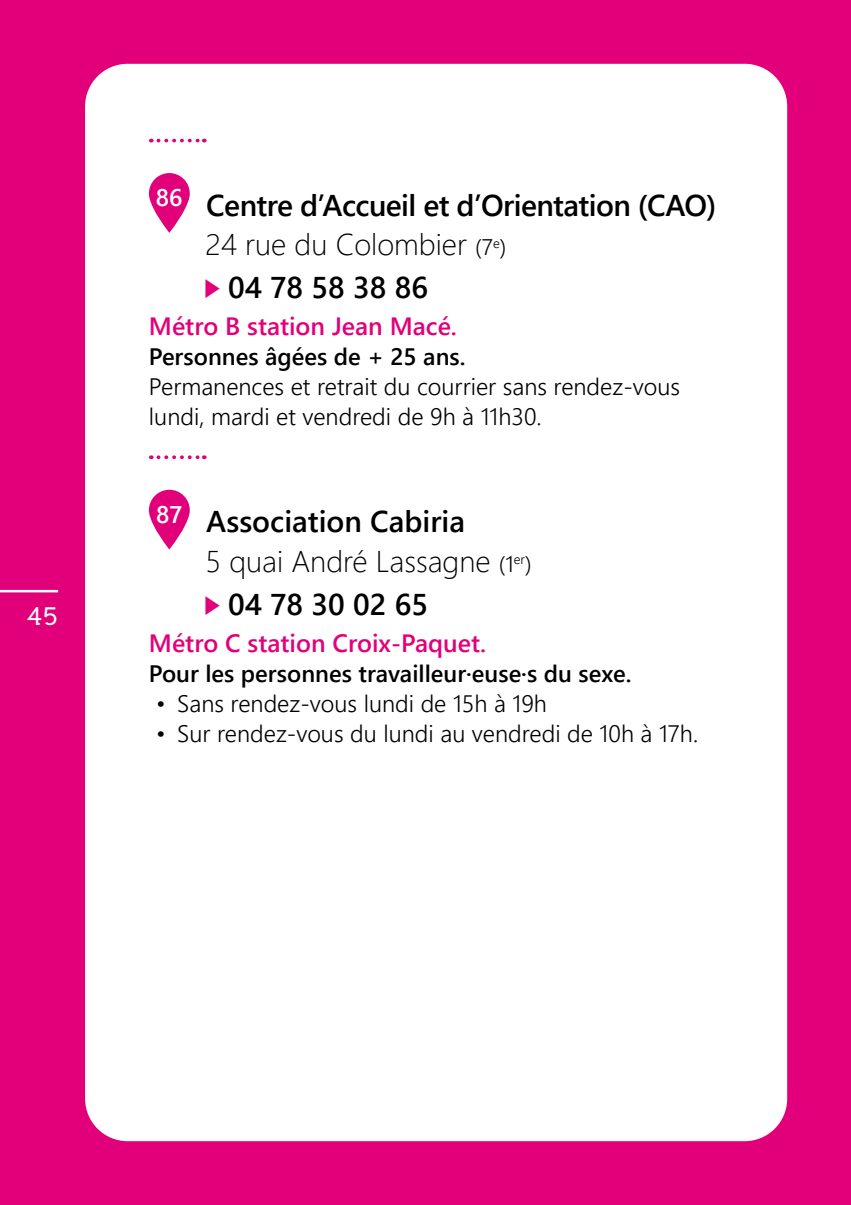
<style>
.page{position:relative;width:851px;height:1205px;background:#fff}
.page>*{position:absolute;margin:0;border:0;box-sizing:border-box;transform-origin:0 0}
.t1{font:30px "Webly Sleek UI Light";color:#000}
.t2{font:30px "Webly Sleek UI Semibold";color:#000}
.t3{font:30px "Webly Sleek UI Semibold";letter-spacing:-.02em;color:#000}
.t4{font:27.5px "Nilland Small Caps Bold";color:#fff}
.t5{font:25px "Webly Sleek UI Semibold";color:#e2007a}
.t6{font:23.75px/30px "Webly Sleek UI Semilight";color:#000}
.t7{font:23.75px "Webly Sleek UI Semibold";color:#000}
.s1{font-family:"Webly Sleek UI Semilight";font-size:22.5px}
</style>
<div class="page">
<div style="left:0;top:0;width:850px;height:1205px;background:#e2007a"></div>
<hr style="left:0;top:590px;width:58px;height:2px;background:#fff">
<div style="left:85px;top:64px;width:702px;height:1077px;background:#fff;border-radius:43px"></div>
<svg style="left:158px;top:139px;width:47px;height:3px"></svg>
<svg style="left:158px;top:455px;width:47px;height:4px"></svg>
<svg style="left:149px;top:173px;width:41px;height:60px"></svg>
<svg style="left:149px;top:490px;width:41px;height:59px"></svg>
<p class="t4" style="left:27px;top:599px;width:32px">45</p>
<p class="t3" style="left:156px;top:182px;width:562px"><sup>86</sup> Centre d’Accueil et d’Orientation (CAO)</p>
<p class="t1" style="left:206px;top:222px;width:302px">24 rue du Colombier <span class="s1">(7</span><sup>e</sup><span class="s1">)</span></p>
<p class="t2" style="left:228px;top:265px;width:201px">04 78 58 38 86</p>
<p class="t5" style="left:149px;top:307px;width:309px">Métro B station Jean Macé.</p>
<p class="t7" style="left:149px;top:339px;width:318px">Personnes âgées de + 25 ans.</p>
<p class="t6" style="left:149px;top:371px;width:532px">Permanences et retrait du courrier sans rendez-vous lundi, mardi et vendredi de 9h à 11h30.</p>
<p class="t2" style="left:156px;top:499px;width:310px"><sup>87</sup> Association Cabiria</p>
<p class="t1" style="left:206px;top:538px;width:327px">5 quai André Lassagne <span class="s1">(1</span><sup>er</sup><span class="s1">)</span></p>
<p class="t2" style="left:228px;top:581px;width:201px">04 78 30 02 65</p>
<p class="t5" style="left:149px;top:624px;width:338px">Métro C station Croix-Paquet.</p>
<p class="t7" style="left:149px;top:655px;width:484px">Pour les personnes travailleur·euse·s du sexe.</p>
<p class="t6" style="left:156px;top:687px;width:392px">• Sans rendez-vous lundi de 15h à 19h</p>
<p class="t6" style="left:156px;top:717px;width:543px">• Sur rendez-vous du lundi au vendredi de 10h à 17h.</p>
</div>
